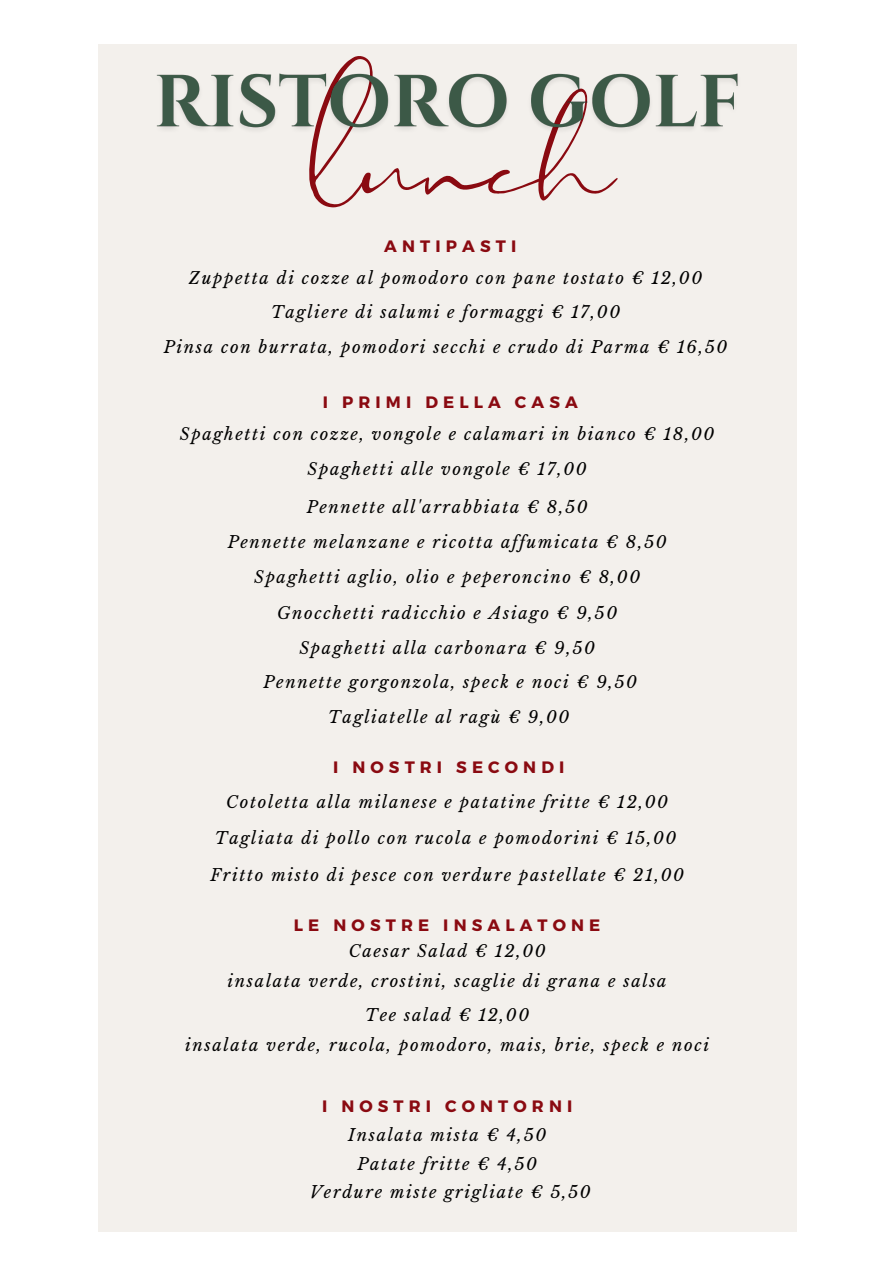
<style>
.page{position:relative;width:894px;height:1264px;background:#fff}
.page>*{position:absolute;margin:0;border:0;box-sizing:border-box;transform-origin:0 0}
.t1{font:268.35px "The Something";color:#8a0a11}
.t2{font:italic 16.5px/30.5px "Libre Baskerville";letter-spacing:.1em;color:#000;text-align:center}
.t3{font:700 16.5px "Montserrat";letter-spacing:.31em;color:#8a0a11}
</style>
<div class="page">
<div style="left:98px;top:44px;width:698px;height:1187px;background:#f3f0ec"></div>
<img style="left:156px;top:73px;width:582px;height:57px">
<h1 class="t1" style="left:307px;top:-5px;width:307px">lunch</h1>
<p class="t3" style="left:384px;top:236px;width:133px">ANTIPASTI</p>
<p class="t2" style="left:164px;top:261px;width:564px;line-height:34.7px">Zuppetta di cozze al pomodoro con pane tostato € 12,00<br>Tagliere di salumi e formaggi € 17,00<br>Pinsa con burrata, pomodori secchi e crudo di Parma € 16,50</p>
<p class="t3" style="left:323px;top:392px;width:256px">I PRIMI DELLA CASA</p>
<p class="t2" style="left:180px;top:419px;width:535px">Spaghetti con cozze, vongole e calamari in bianco € 18,00</p>
<p class="t2" style="left:307px;top:454px;width:280px">Spaghetti alle vongole € 17,00</p>
<p class="t2" style="left:228px;top:490px;width:440px;line-height:34.3px">Pennette all'arrabbiata € 8,50<br>Pennette melanzane e ricotta affumicata € 8,50</p>
<p class="t2" style="left:254px;top:562px;width:387px">Spaghetti aglio, olio e peperoncino € 8,00</p>
<p class="t2" style="left:277px;top:597px;width:341px">Gnocchetti radicchio e Asiago € 9,50</p>
<p class="t2" style="left:299px;top:633px;width:297px">Spaghetti alla carbonara € 9,50</p>
<p class="t2" style="left:263px;top:667px;width:375px">Pennette gorgonzola, speck e noci € 9,50</p>
<p class="t2" style="left:328px;top:701px;width:243px">Tagliatelle al ragù € 9,00</p>
<p class="t3" style="left:333px;top:756px;width:233px">I NOSTRI SECONDI</p>
<p class="t2" style="left:226px;top:786px;width:443px">Cotoletta alla milanese e patatine fritte € 12,00</p>
<p class="t2" style="left:215px;top:823px;width:463px">Tagliata di pollo con rucola e pomodorini € 15,00</p>
<p class="t2" style="left:210px;top:860px;width:475px">Fritto misto di pesce con verdure pastellate € 21,00</p>
<p class="t3" style="left:294px;top:914px;width:308px">LE NOSTRE INSALATONE</p>
<p class="t2" style="left:227px;top:936px;width:440px">Caesar Salad € 12,00<br>insalata verde, crostini, scaglie di grana e salsa</p>
<p class="t2" style="left:185px;top:999px;width:525px">Tee salad € 12,00<br>insalata verde, rucola, pomodoro, mais, brie, speck e noci</p>
<p class="t3" style="left:322px;top:1095px;width:252px">I NOSTRI CONTORNI</p>
<p class="t2" style="left:348px;top:1120px;width:199px;line-height:29.4px">Insalata mista € 4,50<br>Patate fritte € 4,50</p>
<p class="t2" style="left:310px;top:1176px;width:282px">Verdure miste grigliate € 5,50</p>
</div>
